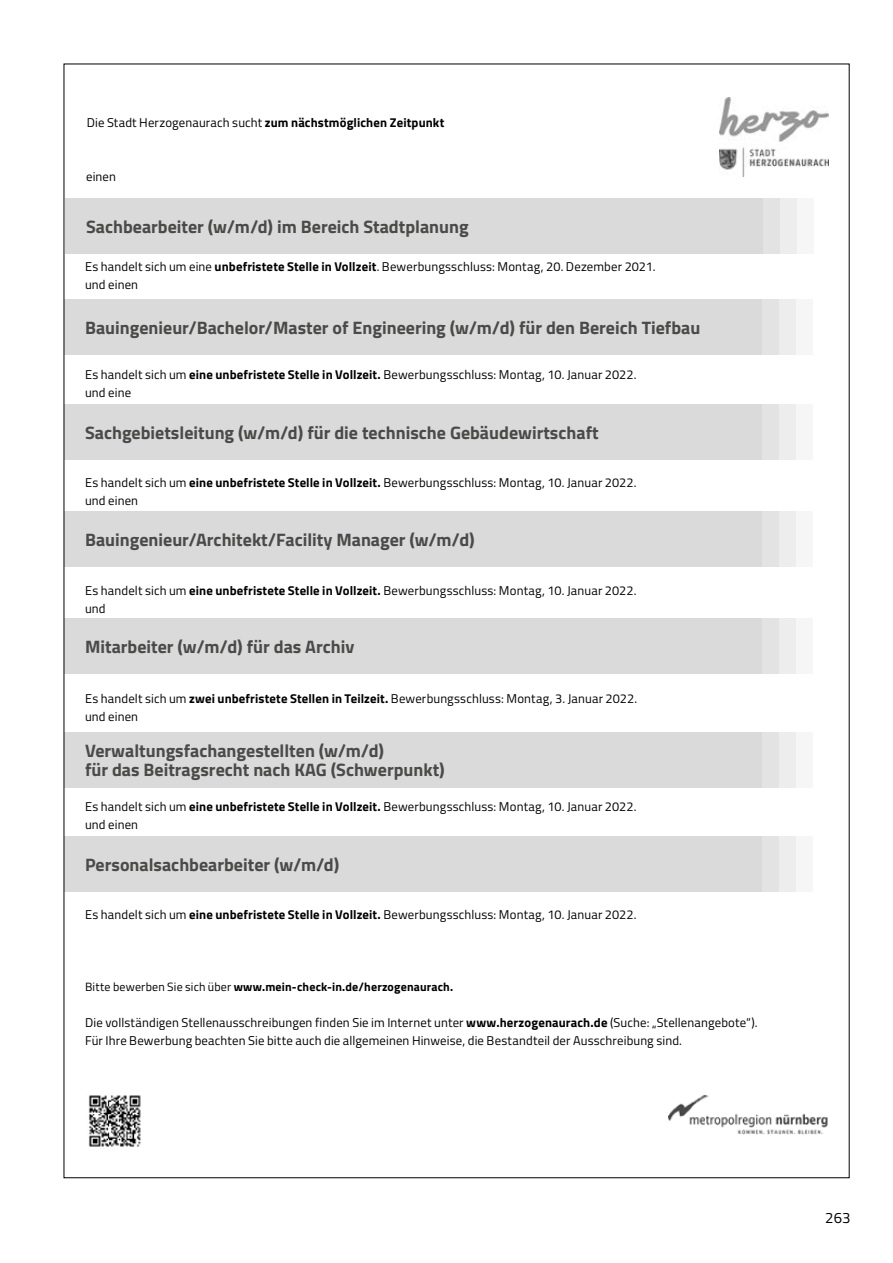
<style>
.page{position:relative;width:893px;height:1263px;background:#fff}
.page>*{position:absolute;margin:0;border:0;box-sizing:border-box;transform-origin:0 0}
.t1{font:700 18px/19.5px "Titillium";color:#4a4a49}
.t2{font:15px "Titillium";color:#000}
.t3{font:12.75px/18px "Titillium";letter-spacing:.01em;color:#000}
.t4{font:700 12px "Titillium";letter-spacing:.015em;color:#000}
.s1{font-weight:700}
.s2{font-weight:400}
</style>
<div class="page">
<img style="left:669px;top:1096px;width:159px;height:38px">
<img style="left:88px;top:1095px;width:53px;height:52px">
<img style="left:719px;top:98px;width:110px;height:78px">
<div style="left:75px;top:198px;width:739px;height:56px;background:#f6f6f6"></div>
<div style="left:70px;top:198px;width:727px;height:56px;background:#ededed"></div>
<div style="left:70px;top:198px;width:710px;height:56px;background:#e3e3e3"></div>
<div style="left:65px;top:198px;width:698px;height:56px;background:#dadada"></div>
<div style="left:74px;top:300px;width:738px;height:55px;background:#f6f6f6"></div>
<div style="left:69px;top:300px;width:726px;height:55px;background:#ededed"></div>
<div style="left:69px;top:300px;width:709px;height:55px;background:#e3e3e3"></div>
<div style="left:64px;top:300px;width:697px;height:55px;background:#dadada"></div>
<div style="left:74px;top:405px;width:738px;height:55px;background:#f6f6f6"></div>
<div style="left:69px;top:405px;width:726px;height:55px;background:#ededed"></div>
<div style="left:69px;top:405px;width:709px;height:55px;background:#e3e3e3"></div>
<div style="left:64px;top:405px;width:697px;height:55px;background:#dadada"></div>
<div style="left:74px;top:511px;width:738px;height:55px;background:#f6f6f6"></div>
<div style="left:69px;top:511px;width:726px;height:55px;background:#ededed"></div>
<div style="left:69px;top:511px;width:709px;height:55px;background:#e3e3e3"></div>
<div style="left:64px;top:511px;width:697px;height:55px;background:#dadada"></div>
<div style="left:74px;top:619px;width:738px;height:55px;background:#f6f6f6"></div>
<div style="left:69px;top:619px;width:726px;height:55px;background:#ededed"></div>
<div style="left:69px;top:619px;width:709px;height:55px;background:#e3e3e3"></div>
<div style="left:64px;top:619px;width:697px;height:55px;background:#dadada"></div>
<div style="left:74px;top:732px;width:738px;height:55px;background:#f6f6f6"></div>
<div style="left:69px;top:732px;width:726px;height:55px;background:#ededed"></div>
<div style="left:69px;top:732px;width:709px;height:55px;background:#e3e3e3"></div>
<div style="left:64px;top:732px;width:697px;height:55px;background:#dadada"></div>
<div style="left:74px;top:837px;width:738px;height:55px;background:#f6f6f6"></div>
<div style="left:69px;top:837px;width:726px;height:55px;background:#ededed"></div>
<div style="left:69px;top:837px;width:709px;height:55px;background:#e3e3e3"></div>
<div style="left:64px;top:837px;width:697px;height:55px;background:#dadada"></div>
<p class="t3" style="left:87px;top:113px;width:359px">Die Stadt Herzogenaurach sucht <span class="s1">zum nächstmöglichen Zeitpunkt</span></p>
<p class="t3" style="left:86px;top:167px;width:31px">einen</p>
<h1 class="t1" style="left:86px;top:216px;width:384px">Sachbearbeiter (w/m/d) im Bereich Stadtplanung</h1>
<p class="t3" style="left:85px;top:257px;width:572px">Es handelt sich um eine <span class="s1">unbefristete Stelle in Vollzeit</span>. Bewerbungsschluss: Montag, 20. Dezember 2021. und einen</p>
<h1 class="t1" style="left:85px;top:317px;width:617px">Bauingenieur/Bachelor/Master of Engineering (w/m/d) für den Bereich Tiefbau</h1>
<p class="t3" style="left:85px;top:365px;width:553px">Es handelt sich um <span class="s1">eine unbefristete Stelle in Vollzeit.</span> Bewerbungsschluss: Montag, 10. Januar 2022. und eine</p>
<h1 class="t1" style="left:85px;top:422px;width:515px">Sachgebietsleitung (w/m/d) für die technische Gebäudewirtschaft</h1>
<p class="t3" style="left:85px;top:473px;width:553px">Es handelt sich um <span class="s1">eine unbefristete Stelle in Vollzeit.</span> Bewerbungsschluss: Montag, 10. Januar 2022. und einen</p>
<h1 class="t1" style="left:85px;top:528px;width:391px">Bauingenieur/Architekt/Facility Manager (w/m/d)</h1>
<p class="t3" style="left:85px;top:581px;width:553px">Es handelt sich um <span class="s1">eine unbefristete Stelle in Vollzeit.</span> Bewerbungsschluss: Montag, 10. Januar 2022. und</p>
<h1 class="t1" style="left:85px;top:636px;width:271px">Mitarbeiter (w/m/d) für das Archiv</h1>
<p class="t3" style="left:85px;top:689px;width:554px">Es handelt sich um <span class="s1">zwei unbefristete Stellen in Teilzeit.</span> Bewerbungsschluss: Montag, 3. Januar 2022. und einen</p>
<h1 class="t1" style="left:85px;top:740px;width:361px">Verwaltungsfachangestellten (w/m/d)<br>für das Beitragsrecht nach KAG (Schwerpunkt)</h1>
<p class="t3" style="left:85px;top:797px;width:553px">Es handelt sich um <span class="s1">eine unbefristete Stelle in Vollzeit.</span> Bewerbungsschluss: Montag, 10. Januar 2022. und einen</p>
<h1 class="t1" style="left:85px;top:854px;width:256px">Personalsachbearbeiter (w/m/d)</h1>
<p class="t3" style="left:85px;top:905px;width:553px">Es handelt sich um <span class="s1">eine unbefristete Stelle in Vollzeit.</span> Bewerbungsschluss: Montag, 10. Januar 2022.</p>
<p class="t4" style="left:85px;top:978px;width:370px"><span class="s2">Bitte bewerben Sie sich über</span> www.mein-check-in.de/herzogenaurach.</p>
<p class="t3" style="left:85px;top:1013px;width:674px">Die vollständigen Stellenausschreibungen finden Sie im Internet unter <span class="s1">www.herzogenaurach.de</span> (Suche: „Stellenangebote“).<br>Für Ihre Bewerbung beachten Sie bitte auch die allgemeinen Hinweise, die Bestandteil der Ausschreibung sind.</p>
<p class="t2" style="left:825px;top:1206px;width:27px">263</p>
</div>
